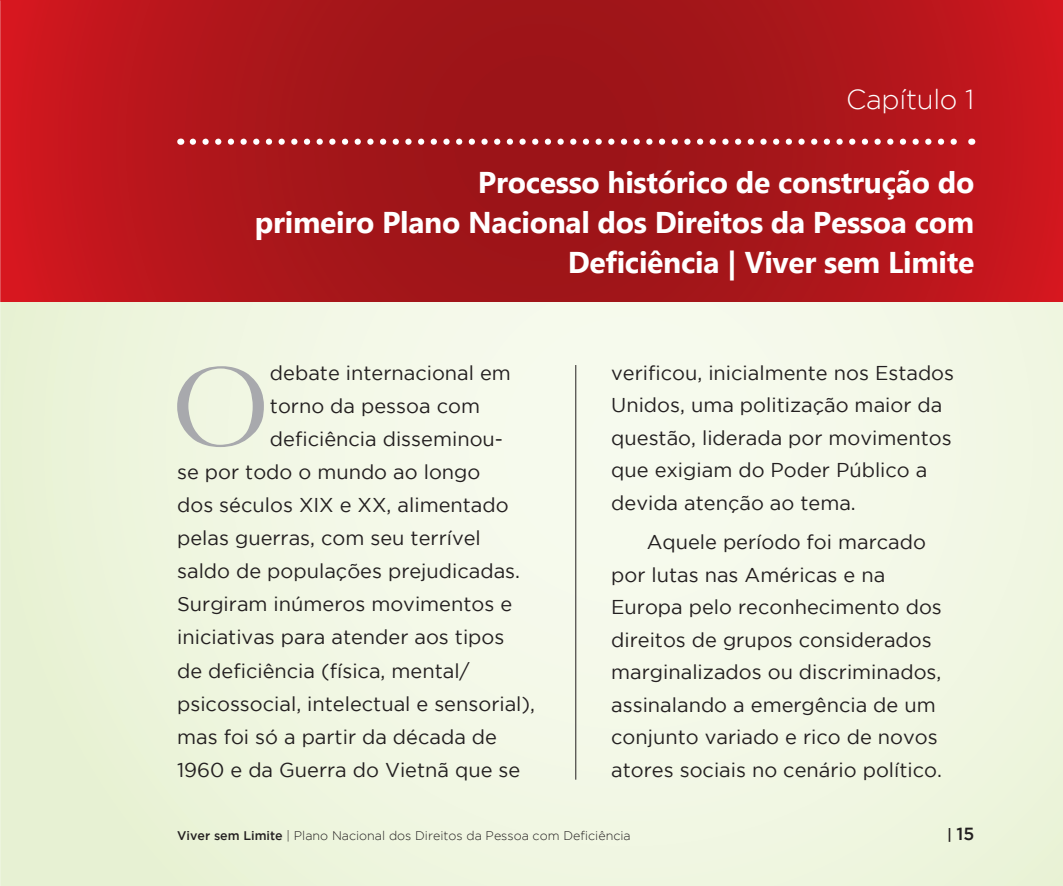
<style>
.page{position:relative;width:1063px;height:886px;background:#fff}
.page>*{position:absolute;margin:0;border:0;box-sizing:border-box;transform-origin:0 0}
._4_capitular{font:126.12px "Garamond";color:#a8a9ad}
._2_titulo_padrão{font:700 30px/40px "Microsoft New Tai Lue";letter-spacing:-.01em;color:#fff;text-align:right}
._2_titulo_padrão-2{font:300 27.5px "Gotham";letter-spacing:-.01em;color:#fff}
._4_capitular-2{font:20px/32.5px "Gotham";color:#231f20}
._1_texto_padrão{font:20px/32.5px "Gotham";color:#231f20}
.t1{font:500 17.5px "Gotham";color:#231f20}
.t2{font:300 12.5px "Gotham";color:#231f20}
.s1{font-weight:500}
.s2{font-size:15px}
</style>
<div class="page">
<div style="left:0;top:0;width:1063px;height:886px;background:linear-gradient(to right,#edf5dd,#f5f9ea)"></div>
<svg style="left:0;top:0;width:1063px;height:301px;background:#af151a"></svg>
<svg style="left:193px;top:139px;width:772px;height:6px"></svg>
<hr style="left:576px;top:365px;width:1px;height:415px;background:#231f20">
<p class="_2_titulo_padrão-2" style="left:846px;top:84px;width:130px">Capítulo 1</p>
<p class="_2_titulo_padrão" style="left:255px;top:165px;width:721px">Processo histórico de construção do<br>primeiro Plano Nacional dos Direitos da Pessoa com<br>Deficiência | Viver sem Limite</p>
<p class="_4_capitular" style="left:171px;top:321px;width:100px">O</p>
<p class="_4_capitular-2" style="left:270px;top:356px;width:243px">debate internacional em</p>
<p class="_4_capitular-2" style="left:270px;top:389px;width:212px">torno da pessoa com</p>
<p class="_4_capitular-2" style="left:270px;top:422px;width:235px">deficiência disseminou-</p>
<p class="_4_capitular-2" style="left:177px;top:455px;width:305px">se por todo o mundo ao longo</p>
<p class="_4_capitular-2" style="left:177px;top:488px;width:333px">dos séculos XIX e XX, alimentado</p>
<p class="_4_capitular-2" style="left:177px;top:521px;width:305px">pelas guerras, com seu terrível</p>
<p class="_4_capitular-2" style="left:177px;top:555px;width:344px">saldo de populações prejudicadas.</p>
<p class="_4_capitular-2" style="left:177px;top:588px;width:337px">Surgiram inúmeros movimentos e</p>
<p class="_4_capitular-2" style="left:177px;top:621px;width:329px">iniciativas para atender aos tipos</p>
<p class="_4_capitular-2" style="left:177px;top:654px;width:294px">de deficiência (física, mental/</p>
<p class="_4_capitular-2" style="left:177px;top:687px;width:359px">psicossocial, intelectual e sensorial),</p>
<p class="_4_capitular-2" style="left:177px;top:720px;width:321px">mas foi só a partir da década de</p>
<p class="_4_capitular-2" style="left:177px;top:753px;width:345px">1960 e da Guerra do Vietnã que se</p>
<p class="_4_capitular-2" style="left:611px;top:356px;width:344px">verificou, inicialmente nos Estados<br>Unidos, uma politização maior da questão, liderada por movimentos que exigiam do Poder Público a devida atenção ao tema.</p>
<p class="_1_texto_padrão" style="left:611px;top:526px;width:332px;text-indent:35px">Aquele período foi marcado por lutas nas Américas e na<br>Europa pelo reconhecimento dos direitos de grupos considerados marginalizados ou discriminados, assinalando a emergência de um conjunto variado e rico de novos atores sociais no cenário político.</p>
<p class="t2" style="left:177px;top:829px;width:455px"><span class="s1">Viver sem Limite</span> | Plano Nacional dos Direitos da Pessoa com Deficiência</p>
<p class="t1" style="left:947px;top:824px;width:29px"><span class="s2">|</span> 15</p>
</div>
